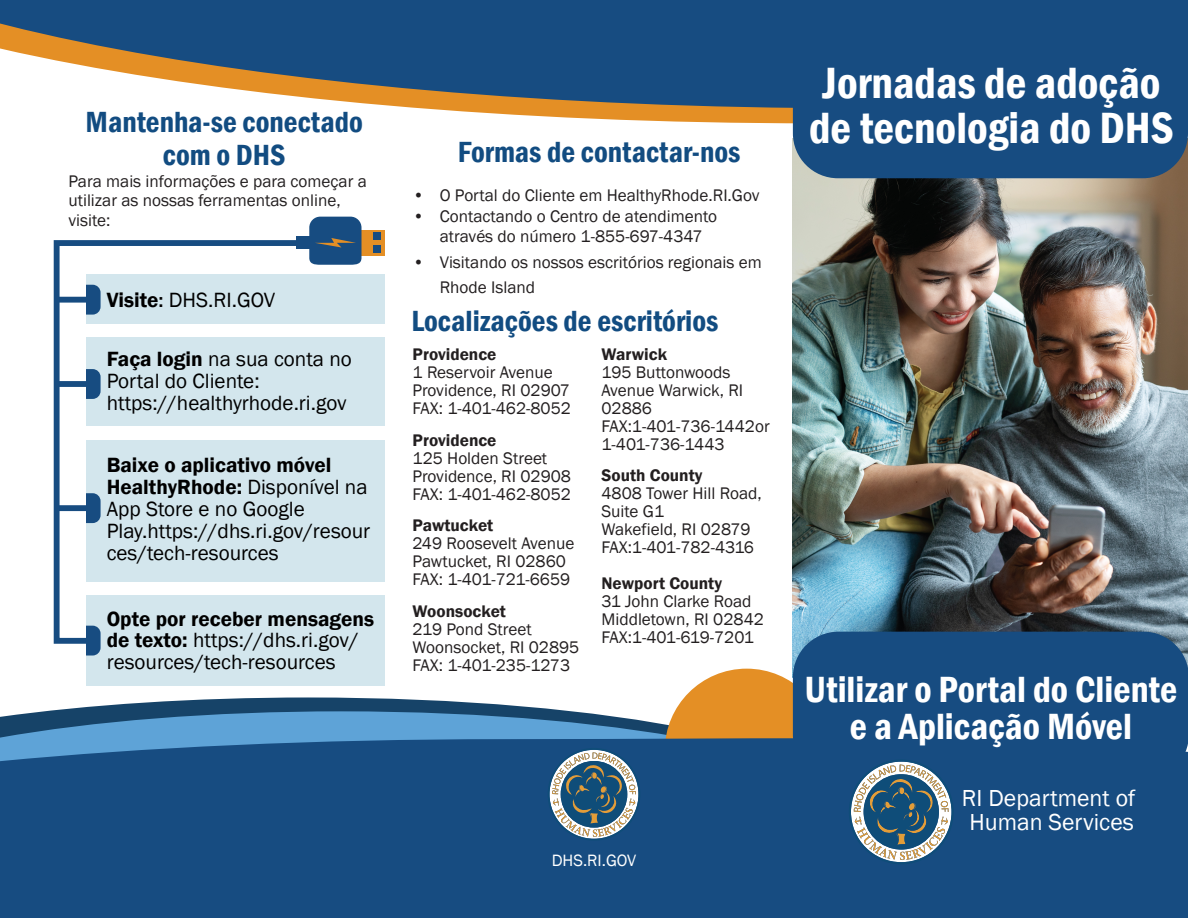
<style>
.page{position:relative;width:1188px;height:918px;background:#fff}
.page>*{position:absolute;margin:0;border:0;box-sizing:border-box;transform-origin:0 0}
.t1{font:600 condensed 45px/45px "Franklin Gothic";color:#fff}
.t2{font:600 condensed 37.5px/37.5px "Franklin Gothic";color:#fff;text-align:center}
.t3{font:600 condensed 30px/33px "Franklin Gothic";color:#124c81;text-align:center}
.t4{font:23.85px/23.9px "Franklin Gothic";color:#fff;text-align:center}
.t5{font:21.15px/21.9px "Franklin Gothic";color:#000}
.t6{font:17.25px/18px "Franklin Gothic";color:#231f20}
.t7{font:600 17.25px "Franklin Gothic";color:#231f20}
.t8{font:16.95px "Franklin Gothic";color:#fff}
.s1{font-weight:600}
.s2{font-weight:500}
</style>
<div class="page">
<img style="left:793px;top:178px;width:395px;height:454px">
<svg style="left:418px;top:108px;width:375px;height:15px;fill:#e48f25"></svg>
<svg style="left:0;top:0;width:1188px;height:108px;background:#3d6183"></svg>
<div style="left:793px;top:96px;width:395px;height:82px;background:#174c81"></div>
<svg style="left:53px;top:240px;width:253px;height:404px"></svg>
<div style="left:86px;top:274px;width:299px;height:50px;background:#d3e6ed"></div>
<svg style="left:57px;top:285px;width:44px;height:30px"></svg>
<div style="left:86px;top:338px;width:299px;height:88px;background:#d3e6ed"></div>
<svg style="left:57px;top:369px;width:44px;height:30px"></svg>
<div style="left:86px;top:440px;width:299px;height:141px;background:#d3e6ed"></div>
<svg style="left:57px;top:493px;width:44px;height:30px"></svg>
<div style="left:86px;top:595px;width:299px;height:91px;background:#d3e6ed"></div>
<svg style="left:86px;top:626px;width:15px;height:30px"></svg>
<svg style="left:48px;top:697px;width:637px;height:14px;fill:#164368"></svg>
<svg style="left:0;top:711px;width:675px;height:22px;background:#5089b5"></svg>
<div style="left:665px;top:669px;width:164px;height:163px;background:#e48f25;border-radius:50%"></div>
<div style="left:793px;top:632px;width:395px;height:101px;background:#174c81"></div>
<div style="left:0;top:733px;width:1188px;height:185px;background:#174c81"></div>
<svg style="left:548px;top:748px;width:92px;height:93px"></svg>
<svg style="left:849px;top:759px;width:105px;height:105px"></svg>
<div style="left:350px;top:230px;width:35px;height:26px;background:#e48f25"></div>
<div style="left:296px;top:236px;width:18px;height:13px;background:#174c81"></div>
<div style="left:374px;top:233px;width:7px;height:7px;background:#174c81"></div>
<div style="left:374px;top:246px;width:7px;height:7px;background:#174c81"></div>
<svg style="left:309px;top:217px;width:53px;height:48px;background:#295681"></svg>
<h3 class="t3" style="left:86px;top:105px;width:279px">Mantenha-se conectado com o DHS</h3>
<p class="t6" style="left:68px;top:172px;width:300px;line-height:19.5px">Para mais informações e para começar a utilizar as nossas ferramentas online, visite:</p>
<p class="t5" style="left:107px;top:289px;width:170px"><span class="s1">Visite</span><span class="s2">:</span> DHS.RI.GOV</p>
<p class="t5" style="left:107px;top:349px;width:247px"><span class="s1">Faça login</span> na sua conta no<br>Portal do Cliente: https://healthyrhode.ri.gov</p>
<p class="t5" style="left:107px;top:455px;width:265px"><span class="s1">Baixe o aplicativo móvel<br>HealthyRhode:</span> Disponível na<br>App Store e no Google<br>Play.https://dhs.ri.gov/resour ces/tech-resources</p>
<p class="t5" style="left:107px;top:608px;width:269px"><span class="s1">Opte por receber mensagens de texto:</span> https://dhs.ri.gov/ resources/tech-resources</p>
<h3 class="t3" style="left:458px;top:136px;width:284px">Formas de contactar-nos</h3>
<p class="t6" style="left:413px;top:186px;width:348px">• O Portal do Cliente em HealthyRhode.RI.Gov</p>
<p class="t6" style="left:440px;top:206px;width:279px;line-height:21px;text-indent:-27px">• Contactando o Centro de atendimento através do número 1-855-697-4347</p>
<p class="t6" style="left:440px;top:250px;width:324px;line-height:25.5px;text-indent:-27px">• Visitando os nossos escritórios regionais em<br>Rhode Island</p>
<h3 class="t3" style="left:411px;top:304px;width:309px">Localizações de escritórios</h3>
<p class="t7" style="left:413px;top:344px;width:85px">Providence</p>
<p class="t6" style="left:413px;top:364px;width:160px">1 Reservoir Avenue<br>Providence, RI 02907<br>FAX: 1-401-462-8052</p>
<p class="t7" style="left:413px;top:429px;width:85px">Providence</p>
<p class="t6" style="left:413px;top:449px;width:160px">125 Holden Street<br>Providence, RI 02908<br>FAX: 1-401-462-8052</p>
<p class="t7" style="left:413px;top:515px;width:82px">Pawtucket</p>
<p class="t6" style="left:413px;top:535px;width:163px">249 Roosevelt Avenue<br>Pawtucket, RI 02860<br>FAX: 1-401-721-6659</p>
<p class="t7" style="left:413px;top:600px;width:95px">Woonsocket</p>
<p class="t6" style="left:413px;top:620px;width:168px">219 Pond Street<br>Woonsocket, RI 02895<br>FAX: 1-401-235-1273</p>
<p class="t7" style="left:601px;top:344px;width:67px">Warwick</p>
<p class="t6" style="left:601px;top:364px;width:170px">195 Buttonwoods<br>Avenue Warwick, RI<br>02886<br>FAX:1-401-736-1442or<br>1-401-736-1443</p>
<p class="t7" style="left:601px;top:465px;width:102px">South County</p>
<p class="t6" style="left:601px;top:485px;width:162px">4808 Tower Hill Road,<br>Suite G1<br>Wakefield, RI 02879<br>FAX:1-401-782-4316</p>
<p class="t7" style="left:601px;top:573px;width:122px">Newport County</p>
<p class="t6" style="left:601px;top:593px;width:164px">31 John Clarke Road<br>Middletown, RI 02842<br>FAX:1-401-619-7201</p>
<p class="t8" style="left:552px;top:850px;width:86px">DHS.RI.GOV</p>
<h1 class="t1" style="left:809px;top:60px;width:366px">Jornadas de adoção de tecnologia do DHS</h1>
<h2 class="t2" style="left:805px;top:670px;width:374px">Utilizar o Portal do Cliente e a Aplicação Móvel</h2>
<h3 class="t4" style="left:962px;top:787px;width:175px">RI Department of<br>Human Services</h3>
</div>
